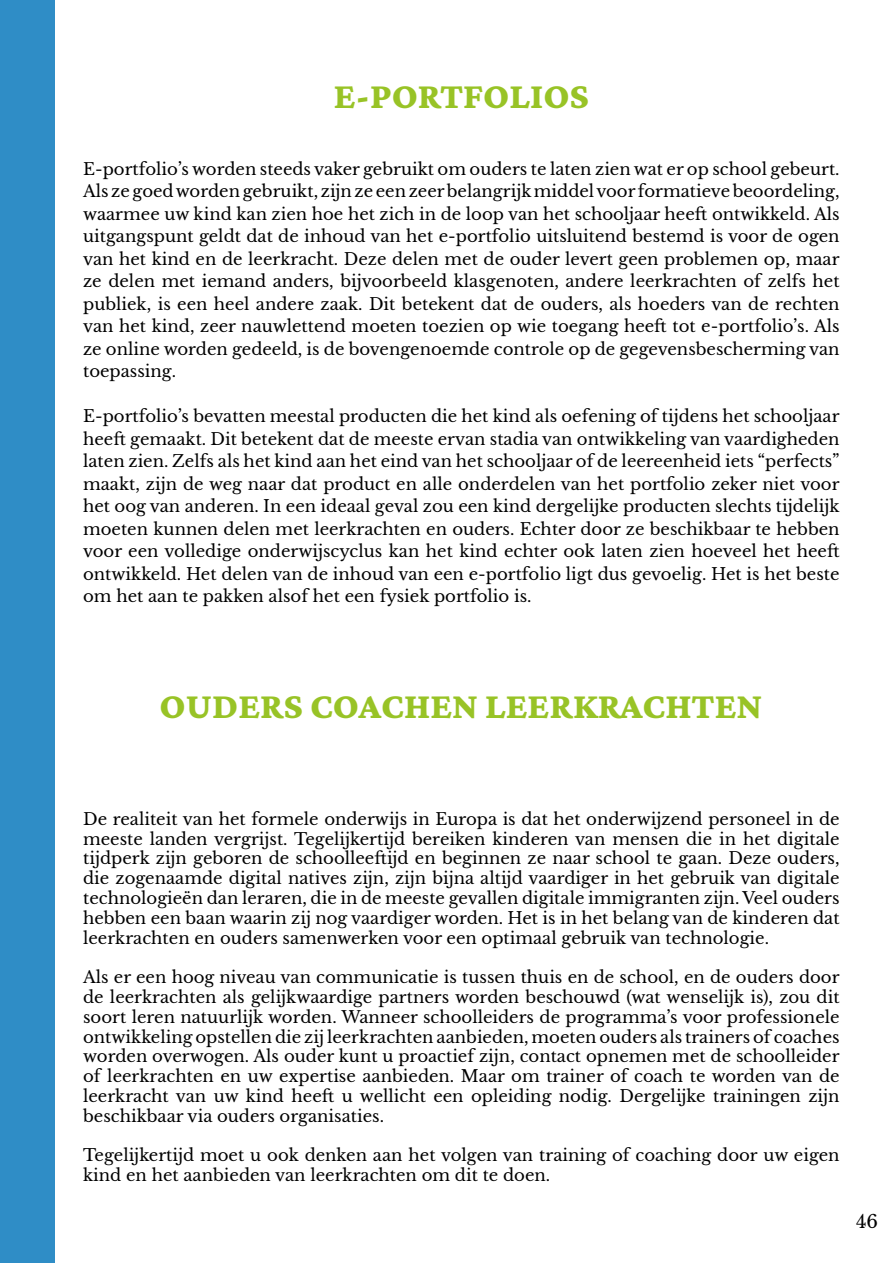
<style>
.page{position:relative;width:893px;height:1263px;background:#fff}
.page>*{position:absolute;margin:0;border:0;box-sizing:border-box;transform-origin:0 0}
.t1{font:800 37.5px "Crimson Pro";color:#98c326}
.t2{font:18px "Libre Baskerville";color:#000}
.t3{font:16.5px/22.5px "Libre Baskerville";color:#000;text-align:justify}
</style>
<div class="page">
<div style="left:0;top:0;width:54px;height:1263px;background:#2f8dc6"></div>
<p class="t1" style="left:334px;top:72px;width:257px">E-PORTFOLIOS</p>
<p class="t3" style="left:83px;top:158px;width:758px">E-portfolio’s worden steeds vaker gebruikt om ouders te laten zien wat er op school gebeurt.<br>Als ze goed worden gebruikt, zijn ze een zeer belangrijk middel voor formatieve beoordeling, waarmee uw kind kan zien hoe het zich in de loop van het schooljaar heeft ontwikkeld. Als uitgangspunt geldt dat de inhoud van het e-portfolio uitsluitend bestemd is voor de ogen van het kind en de leerkracht. Deze delen met de ouder levert geen problemen op, maar ze delen met iemand anders, bijvoorbeeld klasgenoten, andere leerkrachten of zelfs het publiek, is een heel andere zaak. Dit betekent dat de ouders, als hoeders van de rechten van het kind, zeer nauwlettend moeten toezien op wie toegang heeft tot e-portfolio’s. Als ze online worden gedeeld, is de bovengenoemde controle op de gegevensbescherming van toepassing.</p>
<p class="t3" style="left:83px;top:405px;width:758px">E-portfolio’s bevatten meestal producten die het kind als oefening of tijdens het schooljaar heeft gemaakt. Dit betekent dat de meeste ervan stadia van ontwikkeling van vaardigheden laten zien. Zelfs als het kind aan het eind van het schooljaar of de leereenheid iets “perfects” maakt, zijn de weg naar dat product en alle onderdelen van het portfolio zeker niet voor het oog van anderen. In een ideaal geval zou een kind dergelijke producten slechts tijdelijk moeten kunnen delen met leerkrachten en ouders. Echter door ze beschikbaar te hebben voor een volledige onderwijscyclus kan het kind echter ook laten zien hoeveel het heeft ontwikkeld. Het delen van de inhoud van een e-portfolio ligt dus gevoelig. Het is het beste om het aan te pakken alsof het een fysiek portfolio is.</p>
<p class="t1" style="left:160px;top:682px;width:604px">OUDERS COACHEN LEERKRACHTEN</p>
<p class="t3" style="left:83px;top:809px;width:758px;line-height:19.8px">De realiteit van het formele onderwijs in Europa is dat het onderwijzend personeel in de meeste landen vergrijst. Tegelijkertijd bereiken kinderen van mensen die in het digitale tijdperk zijn geboren de schoolleeftijd en beginnen ze naar school te gaan. Deze ouders, die zogenaamde digital natives zijn, zijn bijna altijd vaardiger in het gebruik van digitale technologieën dan leraren, die in de meeste gevallen digitale immigranten zijn. Veel ouders hebben een baan waarin zij nog vaardiger worden. Het is in het belang van de kinderen dat leerkrachten en ouders samenwerken voor een optimaal gebruik van technologie.</p>
<p class="t3" style="left:83px;top:967px;width:758px;line-height:19.8px">Als er een hoog niveau van communicatie is tussen thuis en de school, en de ouders door de leerkrachten als gelijkwaardige partners worden beschouwd (wat wenselijk is), zou dit soort leren natuurlijk worden. Wanneer schoolleiders de programma’s voor professionele ontwikkeling opstellen die zij leerkrachten aanbieden, moeten ouders als trainers of coaches worden overwogen. Als ouder kunt u proactief zijn, contact opnemen met de schoolleider of leerkrachten en uw expertise aanbieden. Maar om trainer of coach te worden van de leerkracht van uw kind heeft u wellicht een opleiding nodig. Dergelijke trainingen zijn beschikbaar via ouders organisaties.</p>
<p class="t3" style="left:83px;top:1146px;width:758px;line-height:19.8px">Tegelijkertijd moet u ook denken aan het volgen van training of coaching door uw eigen kind en het aanbieden van leerkrachten om dit te doen.</p>
<p class="t2" style="left:856px;top:1210px;width:24px">46</p>
</div>
